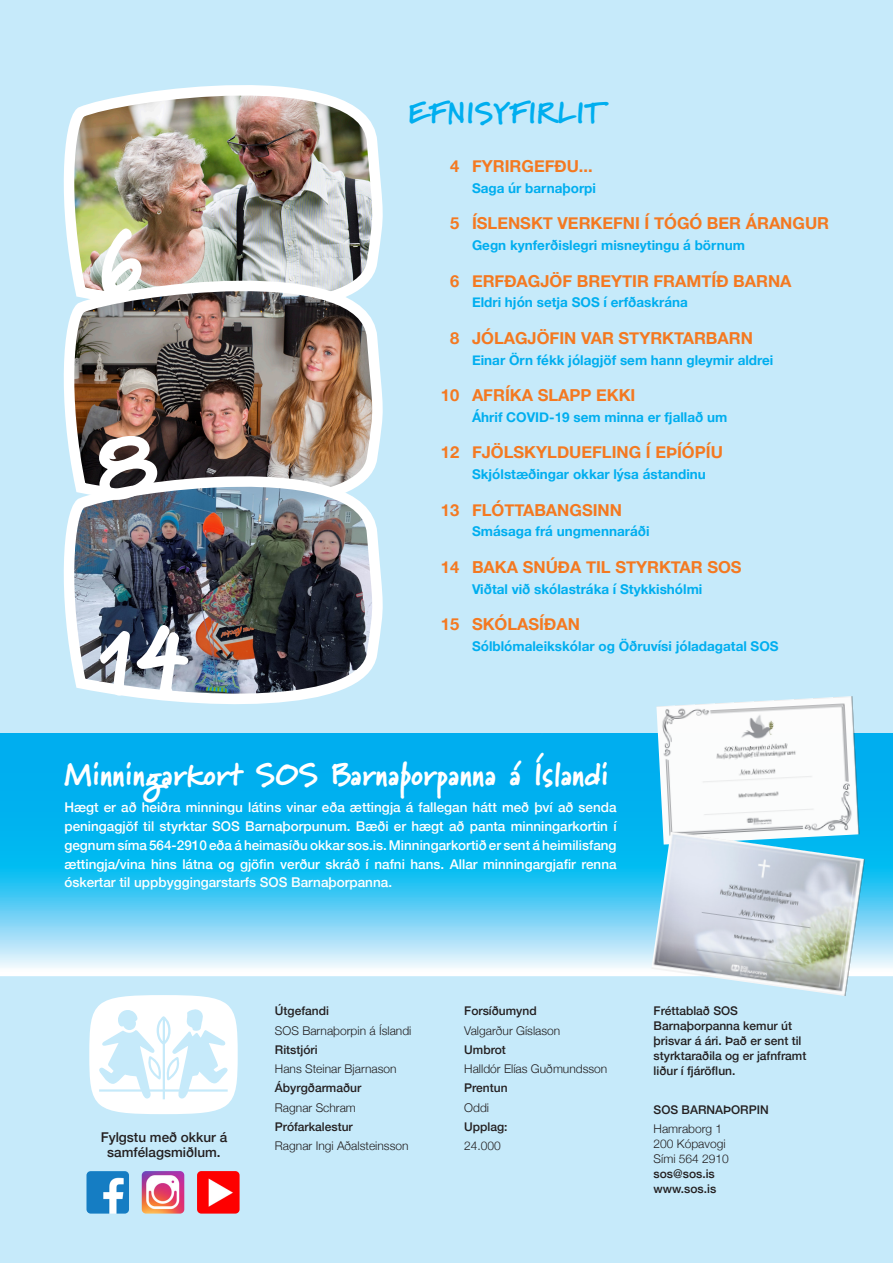
<style>
.page{position:relative;width:893px;height:1263px;background:#c6eafa}
.page>*{position:absolute;margin:0;border:0;box-sizing:border-box;transform-origin:0 0}
.stór_fyrirsögn{font:900 96px "Marydale";color:#fff}
.t1{font:900 31.5px "Marydale";color:#fff}
.stór_fyrirsögn-2{font:900 30px "Marydale";letter-spacing:.01em;color:#00aeef}
.Efnisyfirlit_-_lagað{font:700 16.5px "Helvetica Neue";color:#f47921}
.Adaltexti{font:500 13.5px/18.8px "Helvetica Neue";color:#fff;text-align:justify}
.Efnisyfirlit_-_útský{font:700 13.5px "Helvetica Neue";color:#00aeef}
.minnimillifyrirsögn{font:500 13.5px/15px "Helvetica Neue";color:#231f20;text-align:center}
.Myndatexti{font:500 12px/15px "Helvetica Neue";color:#231f20}
.Myndatexti-2{font:300 12px "Helvetica Neue";color:#231f20}
</style>
<div class="page">
<img style="left:86px;top:1171px;width:43px;height:42px">
<img style="left:142px;top:1171px;width:42px;height:42px">
<img style="left:197px;top:1171px;width:43px;height:42px">
<svg style="left:89px;top:995px;width:149px;height:119px"></svg>
<img style="left:63px;top:85px;width:320px;height:160px">
<img style="left:63px;top:245px;width:320px;height:196px">
<img style="left:63px;top:441px;width:320px;height:263px">
<svg style="left:1px;top:733px;width:892px;height:239px;background:#36c2f2"></svg>
<img style="left:656px;top:696px;width:208px;height:136px">
<hr style="left:0;top:972px;width:893px;height:4px;background:#fff">
<img style="left:651px;top:832px;width:221px;height:164px">
<svg style="left:0;top:733px;width:1px;height:239px"></svg>
<p class="stór_fyrirsögn" style="left:98px;top:206px;width:49px">6</p>
<p class="stór_fyrirsögn" style="left:98px;top:409px;width:62px">8</p>
<p class="stór_fyrirsögn" style="left:98px;top:605px;width:95px">14</p>
<p class="stór_fyrirsögn-2" style="left:408px;top:95px;width:197px">EFNISYFIRLIT</p>
<p class="Efnisyfirlit_-_lagað" style="left:450px;top:153px;width:144px">4 FYRIRGEFÐU...</p>
<p class="Efnisyfirlit_-_útský" style="left:472px;top:177px;width:125px">Saga úr barnaþorpi</p>
<p class="Efnisyfirlit_-_lagað" style="left:450px;top:211px;width:381px">5 ÍSLENSKT VERKEFNI Í TÓGÓ BER ÁRANGUR</p>
<p class="Efnisyfirlit_-_útský" style="left:472px;top:235px;width:274px">Gegn kynferðislegri misneytingu á börnum</p>
<p class="Efnisyfirlit_-_lagað" style="left:450px;top:268px;width:343px">6 ERFÐAGJÖF BREYTIR FRAMTÍÐ BARNA</p>
<p class="Efnisyfirlit_-_útský" style="left:472px;top:292px;width:217px">Eldri hjón setja SOS í erfðaskrána</p>
<p class="Efnisyfirlit_-_lagað" style="left:450px;top:325px;width:304px">8 JÓLAGJÖFIN VAR STYRKTARBARN</p>
<p class="Efnisyfirlit_-_útský" style="left:472px;top:349px;width:303px">Einar Örn fékk jólagjöf sem hann gleymir aldrei</p>
<p class="Efnisyfirlit_-_lagað" style="left:441px;top:382px;width:196px">10 AFRÍKA SLAPP EKKI</p>
<p class="Efnisyfirlit_-_útský" style="left:472px;top:406px;width:257px">Áhrif COVID-19 sem minna er fjallað um</p>
<p class="Efnisyfirlit_-_lagað" style="left:441px;top:440px;width:283px">12 FJÖLSKYLDUEFLING Í EÞÍÓPÍU</p>
<p class="Efnisyfirlit_-_útský" style="left:472px;top:464px;width:235px">Skjólstæðingar okkar lýsa ástandinu</p>
<p class="Efnisyfirlit_-_lagað" style="left:441px;top:497px;width:183px">13 FLÓTTABANGSINN</p>
<p class="Efnisyfirlit_-_útský" style="left:472px;top:521px;width:179px">Smásaga frá ungmennaráði</p>
<p class="Efnisyfirlit_-_lagað" style="left:441px;top:554px;width:302px">14 BAKA SNÚÐA TIL STYRKTAR SOS</p>
<p class="Efnisyfirlit_-_útský" style="left:472px;top:578px;width:232px">Viðtal við skólastráka í Stykkishólmi</p>
<p class="Efnisyfirlit_-_lagað" style="left:441px;top:611px;width:140px">15 SKÓLASÍÐAN</p>
<p class="Efnisyfirlit_-_útský" style="left:472px;top:636px;width:308px">Sólblómaleikskólar og Öðruvísi jóladagatal SOS</p>
<p class="t1" style="left:64px;top:756px;width:546px">Minningarkort SOS Barnaþorpanna á Íslandi</p>
<p class="Adaltexti" style="left:64px;top:797px;width:554px">Hægt er að heiðra minningu látins vinar eða ættingja á fallegan hátt með því að senda peningagjöf til styrktar SOS Barnaþorpunum. Bæði er hægt að panta minningarkortin í gegnum síma 564-2910 eða á heimasíðu okkar sos.is. Minningarkortið er sent á heimilisfang ættingja/vina hins látna og gjöfin verður skráð í nafni hans. Allar minningargjafir renna óskertar til uppbyggingarstarfs SOS Barnaþorpanna.</p>
<p class="minnimillifyrirsögn" style="left:101px;top:1128px;width:128px">Fylgstu með okkur á samfélagsmiðlum.</p>
<p class="Myndatexti" style="left:275px;top:1002px;width:56px">Útgefandi</p>
<p class="Myndatexti-2" style="left:275px;top:1020px;width:138px">SOS Barnaþorpin á Íslandi</p>
<p class="Myndatexti" style="left:275px;top:1041px;width:44px">Ritstjóri</p>
<p class="Myndatexti-2" style="left:275px;top:1059px;width:123px">Hans Steinar Bjarnason</p>
<p class="Myndatexti" style="left:275px;top:1079px;width:88px">Ábyrgðarmaður</p>
<p class="Myndatexti-2" style="left:275px;top:1097px;width:82px">Ragnar Schram</p>
<p class="Myndatexti" style="left:275px;top:1118px;width:79px">Prófarkalestur</p>
<p class="Myndatexti-2" style="left:275px;top:1136px;width:135px">Ragnar Ingi Aðalsteinsson</p>
<p class="Myndatexti" style="left:464px;top:1002px;width:74px">Forsíðumynd</p>
<p class="Myndatexti-2" style="left:464px;top:1020px;width:98px">Valgarður Gíslason</p>
<p class="Myndatexti" style="left:464px;top:1041px;width:43px">Umbrot</p>
<p class="Myndatexti-2" style="left:464px;top:1059px;width:145px">Halldór Elías Guðmundsson</p>
<p class="Myndatexti" style="left:464px;top:1079px;width:45px">Prentun</p>
<p class="Myndatexti-2" style="left:464px;top:1097px;width:26px">Oddi</p>
<p class="Myndatexti" style="left:464px;top:1118px;width:45px">Upplag:</p>
<p class="Myndatexti-2" style="left:464px;top:1136px;width:38px">24.000</p>
<p class="Myndatexti" style="left:654px;top:1002px;width:154px">Fréttablað SOS<br>Barnaþorpanna kemur út þrisvar á ári. Það er sent til styrktaraðila og er jafnframt liður í fjáröflun.</p>
<p class="Myndatexti" style="left:654px;top:1101px;width:117px">SOS BARNAÞORPIN</p>
<p class="Myndatexti-2" style="left:654px;top:1119px;width:70px">Hamraborg 1</p>
<p class="Myndatexti-2" style="left:654px;top:1134px;width:74px">200 Kópavogi</p>
<p class="Myndatexti-2" style="left:654px;top:1149px;width:77px">Sími 564 2910</p>
<p class="Myndatexti" style="left:654px;top:1165px;width:63px">sos@sos.is</p>
<p class="Myndatexti" style="left:654px;top:1180px;width:64px">www.sos.is</p>
</div>
